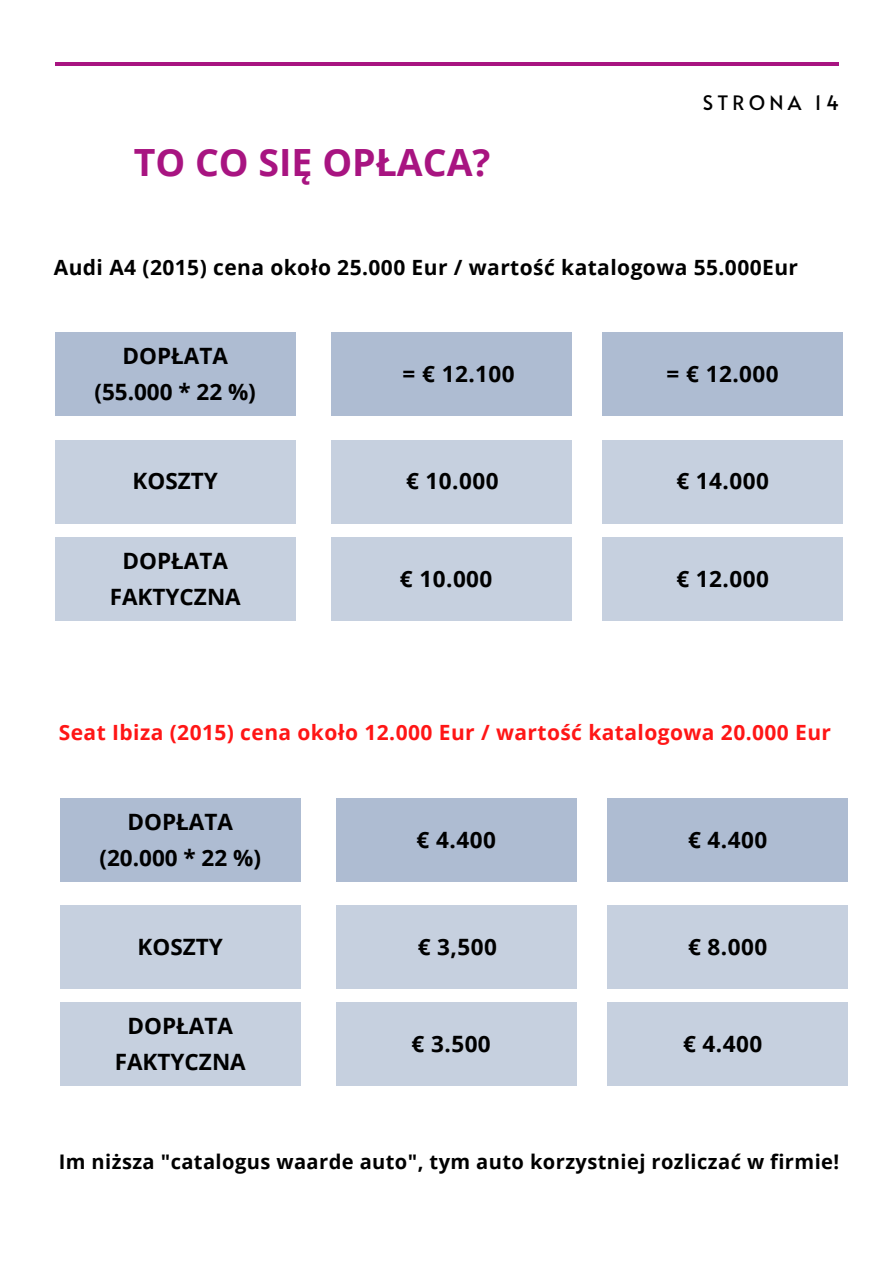
<style>
.page{position:relative;width:893px;height:1264px;background:#fff}
.page>*{position:absolute;margin:0;border:0;box-sizing:border-box;transform-origin:0 0}
.t1{font:700 37.5px "Open Sans";color:#a81481}
.t2{font:700 22.5px/36px "Open Sans";color:#000;text-align:center}
.t3{font:700 21px "Open Sans";letter-spacing:.02em;color:#ff1616}
.t4{font:700 21px "Open Sans";letter-spacing:.02em;color:#000}
.t5{font:700 20.1px "Open Sans";letter-spacing:.02em;color:#000}
.t6{font:19.8px "Alata";letter-spacing:.21em;color:#000}
</style>
<div class="page">
<hr style="left:55px;top:62px;width:783px;height:4px;background:#a81481">
<div style="left:602px;top:537px;width:240px;height:84px;background:#c6d0df"></div>
<div style="left:602px;top:332px;width:240px;height:84px;background:#aebcd2"></div>
<div style="left:602px;top:439px;width:240px;height:84px;background:#c6d0df"></div>
<div style="left:331px;top:332px;width:240px;height:84px;background:#aebcd2"></div>
<div style="left:55px;top:332px;width:240px;height:84px;background:#aebcd2"></div>
<div style="left:55px;top:439px;width:240px;height:84px;background:#c6d0df"></div>
<div style="left:55px;top:537px;width:240px;height:84px;background:#c6d0df"></div>
<div style="left:331px;top:439px;width:240px;height:84px;background:#c6d0df"></div>
<div style="left:331px;top:537px;width:240px;height:84px;background:#c6d0df"></div>
<div style="left:607px;top:1002px;width:240px;height:84px;background:#c6d0df"></div>
<div style="left:607px;top:797px;width:240px;height:84px;background:#aebcd2"></div>
<div style="left:607px;top:904px;width:240px;height:84px;background:#c6d0df"></div>
<div style="left:336px;top:797px;width:240px;height:84px;background:#aebcd2"></div>
<div style="left:60px;top:797px;width:240px;height:84px;background:#aebcd2"></div>
<div style="left:60px;top:904px;width:240px;height:84px;background:#c6d0df"></div>
<div style="left:60px;top:1002px;width:240px;height:84px;background:#c6d0df"></div>
<div style="left:336px;top:904px;width:240px;height:84px;background:#c6d0df"></div>
<div style="left:336px;top:1002px;width:240px;height:84px;background:#c6d0df"></div>
<h3 class="t1" style="left:134px;top:136px;width:358px">TO CO SIĘ OPŁACA?</h3>
<p class="t6" style="left:702px;top:88px;width:138px">STRONA 14</p>
<h4 class="t4" style="left:54px;top:252px;width:745px">Audi A4 (2015) cena około 25.000 Eur / wartość katalogowa 55.000Eur</h4>
<p class="t2" style="left:94px;top:337px;width:163px">DOPŁATA (55.000 * 22 %)</p>
<h2 class="t2" style="left:133px;top:462px;width:87px">KOSZTY</h2>
<h2 class="t2" style="left:110px;top:542px;width:132px">DOPŁATA<br>FAKTYCZNA</h2>
<h2 class="t2" style="left:402px;top:355px;width:114px">= € 12.100</h2>
<p class="t2" style="left:666px;top:355px;width:114px">= € 12.000</p>
<h2 class="t2" style="left:406px;top:462px;width:94px">€ 10.000</h2>
<h2 class="t2" style="left:400px;top:560px;width:94px">€ 10.000</h2>
<h2 class="t2" style="left:676px;top:462px;width:94px">€ 14.000</h2>
<h1 class="t2" style="left:676px;top:560px;width:94px">€ 12.000</h1>
<h2 class="t3" style="left:59px;top:717px;width:773px">Seat Ibiza (2015) cena około 12.000 Eur / wartość katalogowa 20.000 Eur</h2>
<h2 class="t2" style="left:99px;top:802px;width:163px">DOPŁATA (20.000 * 22 %)</h2>
<h2 class="t2" style="left:138px;top:927px;width:87px">KOSZTY</h2>
<h3 class="t2" style="left:115px;top:1007px;width:132px">DOPŁATA<br>FAKTYCZNA</h3>
<h2 class="t2" style="left:416px;top:820px;width:81px">€ 4.400</h2>
<h2 class="t2" style="left:688px;top:820px;width:81px">€ 4.400</h2>
<h2 class="t2" style="left:417px;top:927px;width:81px">€ 3,500</h2>
<h2 class="t2" style="left:411px;top:1025px;width:81px">€ 3.500</h2>
<h2 class="t2" style="left:688px;top:927px;width:81px">€ 8.000</h2>
<h2 class="t2" style="left:683px;top:1025px;width:81px">€ 4.400</h2>
<h2 class="t5" style="left:59px;top:1147px;width:781px">Im niższa "catalogus waarde auto", tym auto korzystniej rozliczać w firmie!</h2>
</div>
